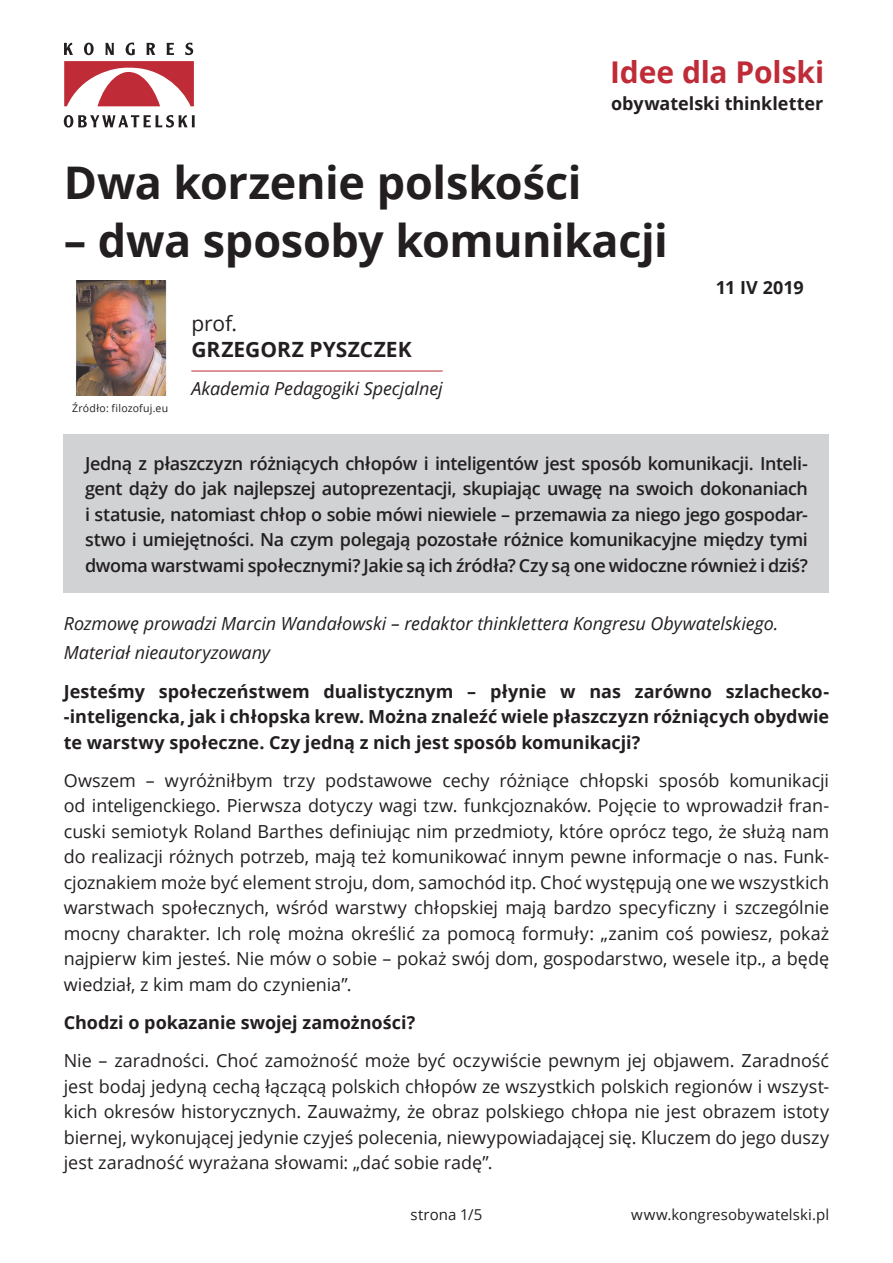
<style>
.page{position:relative;width:893px;height:1263px;background:#fff}
.page>*{position:absolute;margin:0;border:0;box-sizing:border-box;transform-origin:0 0}
.Tytuł{font:700 45px "Open Sans";letter-spacing:-.01em;color:#231f20}
.t1{font:700 30px "Open Sans";letter-spacing:-.005em;color:#bf2b37}
.Imię_i_nazwisko{font:700 21px "Open Sans";color:#231f20}
.tytuł_naukowy{font:21px "Open Sans";color:#231f20}
.t2{font:18px/25.5px "Open Sans";letter-spacing:-.005em;color:#231f20;text-align:justify}
.Od_redakcji_-_tekst{font:600 18px/25.5px "Open Sans";letter-spacing:-.02em;color:#231f20;text-align:justify}
.Pytanie{font:700 18px/25.5px "Open Sans";letter-spacing:-.005em;color:#231f20;text-align:justify}
.afiliacja_nadkreślon{font:italic 18px "Open Sans";letter-spacing:-.005em;color:#231f20}
.stopka{font:15px "Open Sans";letter-spacing:.005em;color:#231f20}
.numer_prawy{font:15px "Open Sans";letter-spacing:.005em;color:#231f20}
.O_autorze_-_tekst{font:10.5px "Open Sans";letter-spacing:.02em;color:#231f20}
</style>
<div class="page">
<svg style="left:64px;top:43px;width:9px;height:12px"></svg>
<svg style="left:84px;top:43px;width:10px;height:12px"></svg>
<svg style="left:105px;top:43px;width:9px;height:12px"></svg>
<svg style="left:126px;top:43px;width:9px;height:12px"></svg>
<svg style="left:147px;top:43px;width:8px;height:12px"></svg>
<svg style="left:167px;top:43px;width:7px;height:12px"></svg>
<svg style="left:185px;top:43px;width:8px;height:12px"></svg>
<svg style="left:64px;top:115px;width:131px;height:13px"></svg>
<svg style="left:64px;top:61px;width:130px;height:45px"></svg>
<img style="left:76px;top:280px;width:91px;height:115px">
<hr style="left:191px;top:371px;width:252px;height:1px;background:#bf2b37">
<div style="left:64px;top:435px;width:765px;height:158px;background:#d1d2d4"></div>
<h2 class="t1" style="left:610px;top:51px;width:216px">Idee dla Polski</h2>
<p class="Pytanie" style="left:611px;top:91px;width:214px">obywatelski thinkletter</p>
<p class="Tytuł" style="left:64px;top:151px;width:519px">Dwa korzenie polskości</p>
<p class="Tytuł" style="left:64px;top:209px;width:606px">– dwa sposoby komunikacji</p>
<p class="O_autorze_-_tekst" style="left:72px;top:401px;width:97px">Źródło: filozofuj.eu</p>
<p class="tytuł_naukowy" style="left:191px;top:309px;width:47px">prof.</p>
<p class="Imię_i_nazwisko" style="left:191px;top:334px;width:222px">GRZEGORZ PYSZCZEK</p>
<p class="afiliacja_nadkreślon" style="left:191px;top:376px;width:253px">Akademia Pedagogiki Specjalnej</p>
<p class="Pytanie" style="left:716px;top:274px;width:89px">11 IV 2019</p>
<p class="Od_redakcji_-_tekst" style="left:85px;top:450px;width:724px">Jedną z płaszczyzn różniących chłopów i inteligentów jest sposób komunikacji. Inteli&shy;gent dąży do jak najlepszej autoprezentacji, skupiając uwagę na swoich dokonaniach i statusie, natomiast chłop o sobie mówi niewiele – przemawia za niego jego gospodar&shy;stwo i umiejętności. Na czym polegają pozostałe różnice komunikacyjne między tymi dwoma warstwami społecznymi? Jakie są ich źródła? Czy są one widoczne również i dziś?</p>
<p class="afiliacja_nadkreślon" style="left:64px;top:611px;width:716px">Rozmowę prowadzi Marcin Wandałowski – redaktor thinklettera Kongresu Obywatelskiego.</p>
<p class="afiliacja_nadkreślon" style="left:64px;top:640px;width:208px">Materiał nieautoryzowany</p>
<p class="Pytanie" style="left:64px;top:678px;width:767px">Jesteśmy społeczeństwem dualistycznym – płynie w nas zarówno szlachecko-‑inteligencka, jak i chłopska krew. Można znaleźć wiele płaszczyzn różniących obydwie te warstwy społeczne. Czy jedną z nich jest sposób komunikacji?</p>
<p class="t2" style="left:64px;top:767px;width:767px">Owszem – wyróżniłbym trzy podstawowe cechy różniące chłopski sposób komunikacji od inteligenckiego. Pierwsza dotyczy wagi tzw. funkcjoznaków. Pojęcie to wprowadził fran&shy;cuski semiotyk Roland Barthes definiując nim przedmioty, które oprócz tego, że służą nam do realizacji różnych potrzeb, mają też komunikować innym pewne informacje o nas. Funk&shy;cjoznakiem może być element stroju, dom, samochód itp. Choć występują one we wszystkich warstwach społecznych, wśród warstwy chłopskiej mają bardzo specyficzny i szczególnie mocny charakter. Ich rolę można określić za pomocą formuły: „zanim coś powiesz, pokaż najpierw kim jesteś. Nie mów o sobie – pokaż swój dom, gospodarstwo, wesele itp., a będę wiedział, z kim mam do czynienia”.</p>
<p class="Pytanie" style="left:64px;top:1009px;width:353px">Chodzi o pokazanie swojej zamożności?</p>
<p class="t2" style="left:64px;top:1048px;width:767px">Nie – zaradności. Choć zamożność może być oczywiście pewnym jej objawem. Zaradność jest bodaj jedyną cechą łączącą polskich chłopów ze wszystkich polskich regionów i wszyst&shy;kich okresów historycznych. Zauważmy, że obraz polskiego chłopa nie jest obrazem istoty biernej, wykonującej jedynie czyjeś polecenia, niewypowiadającej się. Kluczem do jego duszy jest zaradność wyrażana słowami: „dać sobie radę”.</p>
<p class="numer_prawy" style="left:410px;top:1205px;width:74px">strona 1/5</p>
<p class="stopka" style="left:631px;top:1205px;width:199px">www.kongresobywatelski.pl</p>
</div>
